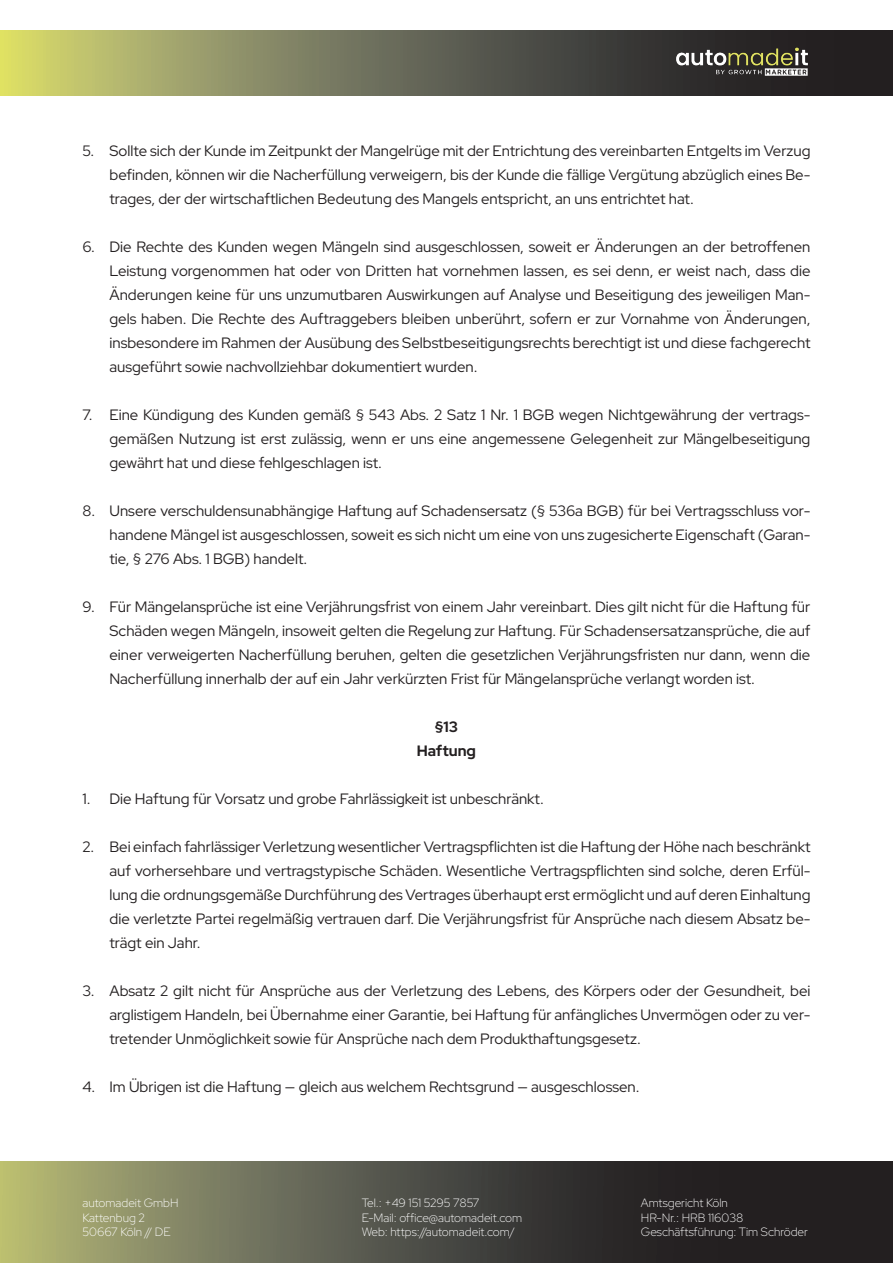
<style>
.page{position:relative;width:893px;height:1263px;background:#fff}
.page>*{position:absolute;margin:0;border:0;box-sizing:border-box;transform-origin:0 0}
.t1{font:15px/24px "Red Hat Display";color:#231f20;text-align:justify}
.Titel{font:700 15px "Red Hat Display";color:#231f20}
.t2{font:300 12px/14.4px "Red Hat Display";color:#fff}
</style>
<div class="page">
<svg style="left:0;top:1162px;width:893px;height:101px;background:#535344"></svg>
<svg style="left:0;top:31px;width:893px;height:64px;background:#6d6d50"></svg>
<img style="left:674px;top:45px;width:136px;height:36px">
<p class="t1" style="left:110px;top:139px;width:702px;text-indent:-27px">5. Sollte sich der Kunde im Zeitpunkt der Mangelrüge mit der Entrichtung des vereinbarten Entgelts im Verzug befinden, können wir die Nacherfüllung verweigern, bis der Kunde die fällige Vergütung abzüglich eines Be&shy;trages, der der wirtschaftlichen Bedeutung des Mangels entspricht, an uns entrichtet hat.</p>
<p class="t1" style="left:110px;top:235px;width:702px;text-indent:-27px">6. Die Rechte des Kunden wegen Mängeln sind ausgeschlossen, soweit er Änderungen an der betroffenen Leistung vorgenommen hat oder von Dritten hat vornehmen lassen, es sei denn, er weist nach, dass die Änderungen keine für uns unzumutbaren Auswirkungen auf Analyse und Beseitigung des jeweiligen Man&shy;gels haben. Die Rechte des Auftraggebers bleiben unberührt, sofern er zur Vornahme von Änderungen, insbesondere im Rahmen der Ausübung des Selbstbeseitigungsrechts berechtigt ist und diese fachgerecht ausgeführt sowie nachvollziehbar dokumentiert wurden.</p>
<p class="t1" style="left:110px;top:403px;width:702px;text-indent:-27px">7. Eine Kündigung des Kunden gemäß § 543 Abs. 2 Satz 1 Nr. 1 BGB wegen Nichtgewährung der vertrags&shy;gemäßen Nutzung ist erst zulässig, wenn er uns eine angemessene Gelegenheit zur Mängelbeseitigung gewährt hat und diese fehlgeschlagen ist.</p>
<p class="t1" style="left:110px;top:499px;width:702px;text-indent:-27px">8. Unsere verschuldensunabhängige Haftung auf Schadensersatz (§ 536a BGB) für bei Vertragsschluss vor&shy;handene Mängel ist ausgeschlossen, soweit es sich nicht um eine von uns zugesicherte Eigenschaft (Garan&shy;tie, § 276 Abs. 1 BGB) handelt.</p>
<p class="t1" style="left:110px;top:595px;width:702px;text-indent:-27px">9. Für Mängelansprüche ist eine Verjährungsfrist von einem Jahr vereinbart. Dies gilt nicht für die Haftung für Schäden wegen Mängeln, insoweit gelten die Regelung zur Haftung. Für Schadensersatzansprüche, die auf einer verweigerten Nacherfüllung beruhen, gelten die gesetzlichen Verjährungsfristen nur dann, wenn die Nacherfüllung innerhalb der auf ein Jahr verkürzten Frist für Mängelansprüche verlangt worden ist.</p>
<p class="Titel" style="left:435px;top:717px;width:25px">§13</p>
<p class="Titel" style="left:417px;top:741px;width:61px">Haftung</p>
<p class="t1" style="left:82px;top:787px;width:463px">1. Die Haftung für Vorsatz und grobe Fahrlässigkeit ist unbeschränkt.</p>
<p class="t1" style="left:110px;top:835px;width:702px;text-indent:-27px">2. Bei einfach fahrlässiger Verletzung wesentlicher Vertragspflichten ist die Haftung der Höhe nach beschränkt auf vorhersehbare und vertragstypische Schäden. Wesentliche Vertragspflichten sind solche, deren Erfül&shy;lung die ordnungsgemäße Durchführung des Vertrages überhaupt erst ermöglicht und auf deren Einhaltung die verletzte Partei regelmäßig vertrauen darf. Die Verjährungsfrist für Ansprüche nach diesem Absatz be&shy;trägt ein Jahr.</p>
<p class="t1" style="left:110px;top:979px;width:702px;text-indent:-27px">3. Absatz 2 gilt nicht für Ansprüche aus der Verletzung des Lebens, des Körpers oder der Gesundheit, bei arglistigem Handeln, bei Übernahme einer Garantie, bei Haftung für anfängliches Unvermögen oder zu ver&shy;tretender Unmöglichkeit sowie für Ansprüche nach dem Produkthaftungsgesetz.</p>
<p class="t1" style="left:82px;top:1075px;width:559px">4. Im Übrigen ist die Haftung — gleich aus welchem Rechtsgrund — ausgeschlossen.</p>
<p class="t2" style="left:82px;top:1195px;width:98px">automadeit GmbH<br>Kattenbug 2<br>50667 Köln // DE</p>
<p class="t2" style="left:641px;top:1195px;width:169px">Amtsgericht Köln<br>HR-Nr.: HRB 116038<br>Geschäftsführung: Tim Schröder</p>
<p class="t2" style="left:362px;top:1195px;width:162px">Tel.: +49 151 5295 7857<br>E-Mail: office@automadeit.com<br>Web: https://automadeit.com/</p>
</div>
